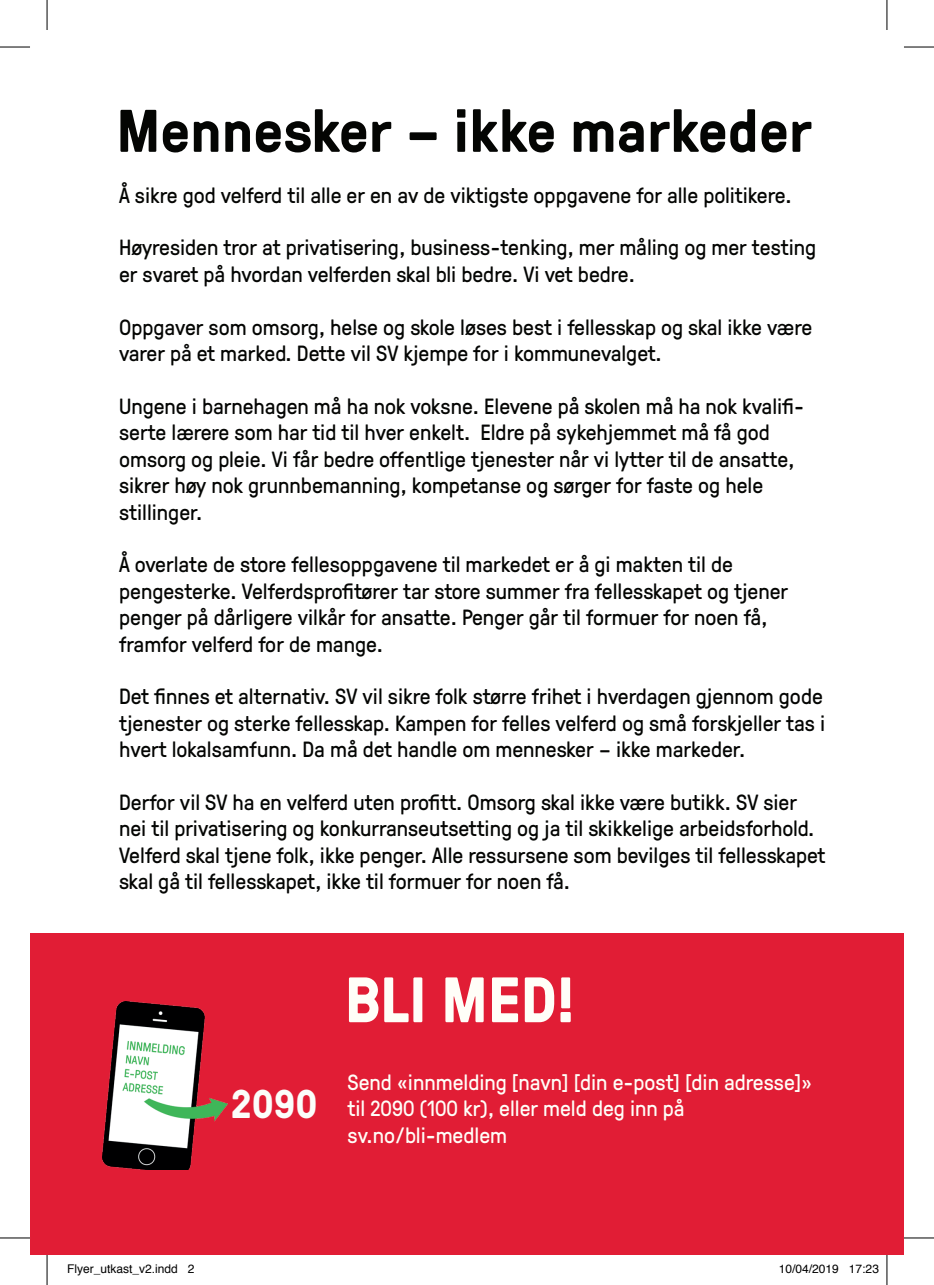
<style>
.page{position:relative;width:934px;height:1285px;background:#fff}
.page>*{position:absolute;margin:0;border:0;box-sizing:border-box;transform-origin:0 0}
.t1{font:700 64px "GT Pressura";color:#fffef8}
.t2{font:700 60px "GT Pressura";color:#040503}
.t3{font:700 40px "GT Pressura";color:#fbfdfa}
.t4{font:22px/26.4px "GT Pressura";color:#040503}
.t5{font:22px/26.4px "GT Pressura";color:#fffef8}
.t6{font:12px "Helvetica";color:#000}
</style>
<div class="page">
<div style="left:30px;top:933px;width:873px;height:322px;background:#e11d35"></div>
<img style="left:102px;top:1002px;width:125px;height:168px">
<hr style="left:0;top:47px;width:30px;height:1px;background:#000">
<hr style="left:903px;top:47px;width:30px;height:1px;background:#000">
<hr style="left:0;top:1237px;width:30px;height:1px;background:#000">
<hr style="left:903px;top:1237px;width:30px;height:1px;background:#000">
<hr style="left:47px;top:0;width:1px;height:30px;background:#000">
<hr style="left:47px;top:1255px;width:1px;height:30px;background:#000">
<hr style="left:886px;top:0;width:1px;height:30px;background:#000">
<hr style="left:886px;top:1255px;width:1px;height:30px;background:#000">
<h2 class="t2" style="left:116px;top:87px;width:696px">Mennesker – ikke markeder</h2>
<p class="t4" style="left:119px;top:180px;width:674px">Å sikre god velferd til alle er en av de viktigste oppgavene for alle politikere.</p>
<p class="t4" style="left:119px;top:233px;width:698px">Høyresiden tror at privatisering, business-tenking, mer måling og mer testing er svaret på hvordan velferden skal bli bedre. Vi vet bedre.</p>
<p class="t4" style="left:119px;top:312px;width:694px">Oppgaver som omsorg, helse og skole løses best i fellesskap og skal ikke være varer på et marked. Dette vil SV kjempe for i kommunevalget.</p>
<p class="t4" style="left:119px;top:392px;width:686px">Ungene i barnehagen må ha nok voksne. Elevene på skolen må ha nok kvalifi&shy;serte lærere som har tid til hver enkelt. Eldre på sykehjemmet må få god omsorg og pleie. Vi får bedre offentlige tjenester når vi lytter til de ansatte, sikrer høy nok grunnbemanning, kompetanse og sørger for faste og hele stillinger.</p>
<p class="t4" style="left:119px;top:550px;width:670px">Å overlate de store fellesoppgavene til markedet er å gi makten til de pengesterke. Velferdsprofitører tar store summer fra fellesskapet og tjener penger på dårligere vilkår for ansatte. Penger går til formuer for noen få, framfor velferd for de mange.</p>
<p class="t4" style="left:119px;top:682px;width:707px;text-align:justify">Det finnes et alternativ. SV vil sikre folk større frihet i hverdagen gjennom gode tjenester og sterke fellesskap. Kampen for felles velferd og små forskjeller tas i hvert lokalsamfunn. Da må det handle om mennesker – ikke markeder.</p>
<p class="t4" style="left:119px;top:788px;width:707px">Derfor vil SV ha en velferd uten profitt. Omsorg skal ikke være butikk. SV sier nei til privatisering og konkurranseutsetting og ja til skikkelige arbeidsforhold.<br>Velferd skal tjene folk, ikke penger. Alle ressursene som bevilges til fellesskapet skal gå til fellesskapet, ikke til formuer for noen få.</p>
<h3 class="t3" style="left:231px;top:1075px;width:88px">2090</h3>
<h1 class="t1" style="left:344px;top:953px;width:231px">BLI MED!</h1>
<p class="t5" style="left:347px;top:1067px;width:466px">Send «innmelding [navn] [din e-post] [din adresse]» til 2090 (100 kr), eller meld deg inn på sv.no/bli-medlem</p>
<p class="t6" style="left:67px;top:1259px;width:129px">Flyer_utkast_v2.indd 2</p>
<p class="t6" style="left:778px;top:1259px;width:102px">10/04/2019 17:23</p>
</div>
